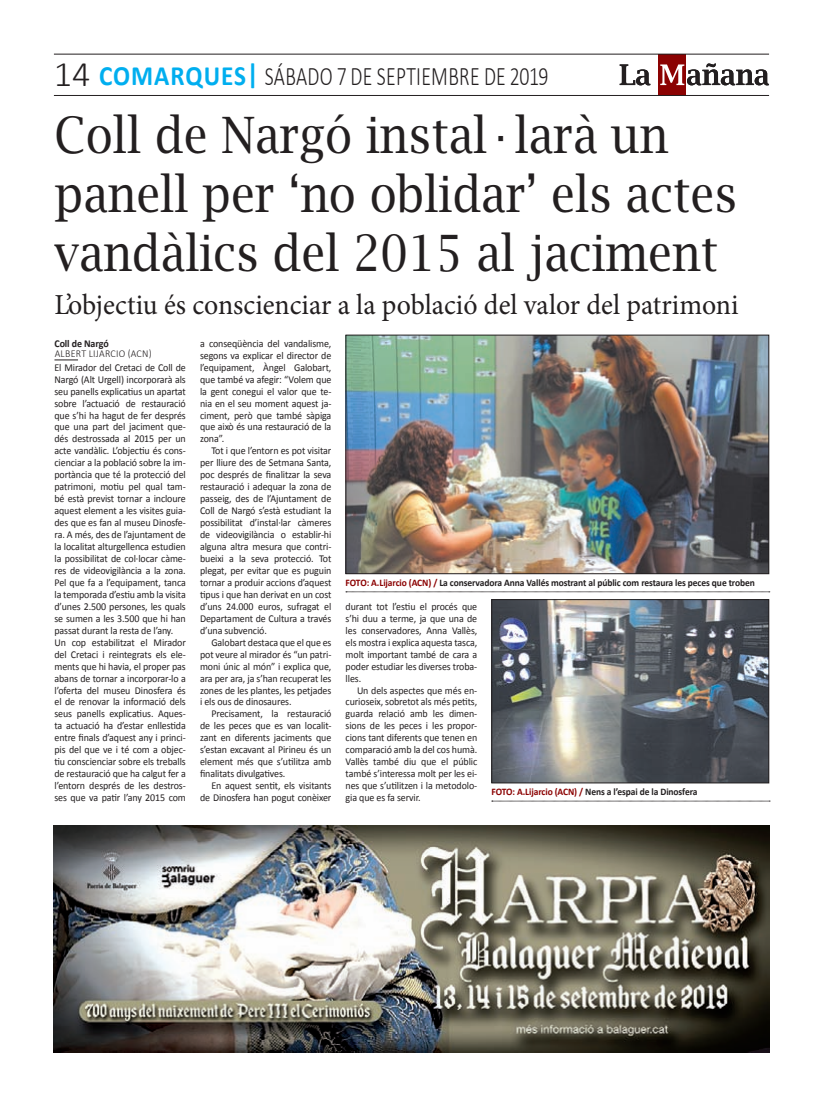
<style>
.page{position:relative;width:823px;height:1106px;background:#fff}
.page>*{position:absolute;margin:0;border:0;box-sizing:border-box;transform-origin:0 0}
.t1{font:50px/59px "Lucida Bright";color:#231f20;scale:.9 1}
.t2{font:29px "Minion Pro";color:#231f20;scale:.96 1}
.t3{font:300 26.8px "Calibri";letter-spacing:.015em;color:#231f20;scale:.74 1}
.t4{font:10.5px/12px "Calibri";letter-spacing:-.01em;color:#231f20;scale:.95 1}
.t5{font:300 10.5px/10px "Calibri";letter-spacing:.03em;color:#231f20;scale:.95 1}
.t6{font:700 10px "Calibri";letter-spacing:-.01em;color:#231f20;scale:.95 1}
.s1{font-size:36px}
.s2{font-weight:700;font-size:28px;color:#00aeef}
.s3{font-weight:700}
.s4{color:#8b0202}
</style>
<div class="page">
<svg style="left:54px;top:360px;width:24px;height:1px"></svg>
<svg style="left:346px;top:591px;width:423px;height:1px"></svg>
<img style="left:347px;top:337px;width:419px;height:235px">
<div style="left:345px;top:335px;width:423px;height:239px;border:1px solid #231f20"></div>
<div style="left:658px;top:54px;width:27px;height:41px;background:#8b0202"></div>
<svg style="left:660px;top:63px;width:108px;height:22px"></svg>
<svg style="left:619px;top:64px;width:31px;height:21px"></svg>
<hr style="left:54px;top:54px;width:714px;height:1px;background:#231f20">
<hr style="left:54px;top:95px;width:714px;height:1px;background:#231f20">
<svg style="left:491px;top:800px;width:278px;height:1px"></svg>
<img style="left:493px;top:601px;width:273px;height:180px">
<div style="left:491px;top:599px;width:277px;height:184px;border:1px solid #231f20"></div>
<img style="left:54px;top:825px;width:714px;height:227px">
<p class="t3" style="left:54px;top:60px;width:669px"><span class="s1">14</span> <span class="s2">COMARQUES|</span> SÁBADO 7 DE SEPTIEMBRE DE 2019</p>
<p class="t1" style="left:54px;top:105px;width:759px">Coll de Nargó instal·larà un panell per ‘no oblidar’ els actes vandàlics del 2015 al jaciment</p>
<p class="t2" style="left:54px;top:285px;width:713px">L’objectiu és conscienciar a la població del valor del patrimoni</p>
<p class="t5" style="left:54px;top:338px;width:104px"><span class="s3">Coll de Nargó<br></span>ALBERT LIJARCIO (ACN)</p>
<p class="t4" style="left:54px;top:361px;width:140px">El Mirador del Cretaci de Coll de<br>Nargó (Alt Urgell) incorporarà als seu panells explicatius un apartat sobre l’actuació de restauració que s’hi ha hagut de fer després que una part del jaciment que&shy;dés destrossada al 2015 per un acte vandàlic. L’objectiu és cons&shy;cienciar a la població sobre la im&shy;portància que té la protecció del patrimoni, motiu pel qual tam&shy;bé està previst tornar a incloure aquest element a les visites guia&shy;des que es fan al museu Dinosfe&shy;ra. A més, des de l’ajuntament de la localitat alturgellenca estudien la possibilitat de col·locar càme&shy;res de videovigilància a la zona.<br>Pel que fa a l’equipament, tanca la temporada d’estiu amb la visita d’unes 2.500 persones, les quals se sumen a les 3.500 que hi han passat durant la resta de l’any.<br>Un cop estabilitzat el Mirador del Cretaci i reintegrats els ele&shy;ments que hi havia, el proper pas abans de tornar a incorporar-lo a l’oferta del museu Dinosfera és el de renovar la informació dels seus panells explicatius. Aques&shy;ta actuació ha d’estar enllestida entre finals d’aquest any i princi&shy;pis del que ve i té com a objec&shy;tiu conscienciar sobre els treballs de restauració que ha calgut fer a l’entorn després de les destros&shy;ses que va patir l’any 2015 com</p>
<p class="t4" style="left:200px;top:337px;width:140px">a conseqüència del vandalisme,</p>
<p class="t4" style="left:200px;top:349px;width:140px">segons va explicar el director de</p>
<p class="t4" style="left:200px;top:361px;width:140px">l’equipament, Àngel Galobart,</p>
<p class="t4" style="left:200px;top:373px;width:140px">que també va afegir: “Volem que</p>
<p class="t4" style="left:200px;top:385px;width:140px">la gent conegui el valor que te-</p>
<p class="t4" style="left:200px;top:397px;width:140px">nia en el seu moment aquest ja-</p>
<p class="t4" style="left:200px;top:409px;width:140px">ciment, però que també sàpiga</p>
<p class="t4" style="left:200px;top:421px;width:140px">que això és una restauració de la</p>
<p class="t4" style="left:200px;top:433px;width:27px">zona”.</p>
<p class="t4" style="left:211px;top:445px;width:128px">Tot i que l’entorn es pot visitar</p>
<p class="t4" style="left:200px;top:457px;width:140px">per lliure des de Setmana Santa,</p>
<p class="t4" style="left:200px;top:469px;width:140px">poc després de finalitzar la seva</p>
<p class="t4" style="left:200px;top:481px;width:140px">restauració i adequar la zona de</p>
<p class="t4" style="left:200px;top:493px;width:140px">passeig, des de l’Ajuntament de</p>
<p class="t4" style="left:200px;top:505px;width:140px">Coll de Nargó s’està estudiant la</p>
<p class="t4" style="left:200px;top:516px;width:140px">possibilitat d’instal·lar càmeres</p>
<p class="t4" style="left:200px;top:528px;width:140px">de videovigilància o establir-hi</p>
<p class="t4" style="left:200px;top:540px;width:140px">alguna altra mesura que contri-</p>
<p class="t4" style="left:200px;top:552px;width:140px">bueixi a la seva protecció. Tot</p>
<p class="t4" style="left:200px;top:564px;width:140px">plegat, per evitar que es puguin</p>
<p class="t4" style="left:200px;top:576px;width:140px">tornar a produir accions d’aquest</p>
<p class="t4" style="left:200px;top:588px;width:140px">tipus i que han derivat en un cost</p>
<p class="t4" style="left:200px;top:600px;width:140px">d’uns 24.000 euros, sufragat el</p>
<p class="t4" style="left:200px;top:612px;width:140px">Departament de Cultura a través</p>
<p class="t4" style="left:200px;top:624px;width:72px">d’una subvenció.</p>
<p class="t4" style="left:211px;top:636px;width:128px">Galobart destaca que el que es</p>
<p class="t4" style="left:200px;top:648px;width:140px">pot veure al mirador és “un patri-</p>
<p class="t4" style="left:200px;top:660px;width:140px">moni únic al món” i explica que,</p>
<p class="t4" style="left:200px;top:672px;width:140px">ara per ara, ja s’han recuperat les</p>
<p class="t4" style="left:200px;top:684px;width:140px">zones de les plantes, les petjades</p>
<p class="t4" style="left:200px;top:696px;width:98px">i els ous de dinosaures.</p>
<p class="t4" style="left:211px;top:708px;width:128px">Precisament, la restauració</p>
<p class="t4" style="left:200px;top:720px;width:140px">de les peces que es van localit-</p>
<p class="t4" style="left:200px;top:732px;width:140px">zant en diferents jaciments que</p>
<p class="t4" style="left:200px;top:744px;width:140px">s’estan excavant al Pirineu és un</p>
<p class="t4" style="left:200px;top:755px;width:140px">element més que s’utilitza amb</p>
<p class="t4" style="left:200px;top:767px;width:91px">finalitats divulgatives.</p>
<p class="t4" style="left:211px;top:779px;width:128px">En aquest sentit, els visitants</p>
<p class="t4" style="left:200px;top:791px;width:140px">de Dinosfera han pogut conèixer</p>
<p class="t6" style="left:345px;top:576px;width:432px"><span class="s4">FOTO: A.Lijarcio (ACN) /</span> La conservadora Anna Vallés mostrant al públic com restaura les peces que troben</p>
<p class="t4" style="left:345px;top:600px;width:140px">durant tot l’estiu el procés que</p>
<p class="t4" style="left:345px;top:612px;width:140px">s’hi duu a terme, ja que una de</p>
<p class="t4" style="left:345px;top:624px;width:140px">les conservadores, Anna Vallès,</p>
<p class="t4" style="left:345px;top:636px;width:140px">els mostra i explica aquesta tasca,</p>
<p class="t4" style="left:345px;top:648px;width:140px">molt important també de cara a</p>
<p class="t4" style="left:345px;top:660px;width:140px">poder estudiar les diverses troba-</p>
<p class="t4" style="left:345px;top:672px;width:18px">lles.</p>
<p class="t4" style="left:357px;top:684px;width:128px">Un dels aspectes que més en-</p>
<p class="t4" style="left:345px;top:696px;width:140px">curioseix, sobretot als més petits,</p>
<p class="t4" style="left:345px;top:708px;width:140px">guarda relació amb les dimen-</p>
<p class="t4" style="left:345px;top:720px;width:140px">sions de les peces i les propor-</p>
<p class="t4" style="left:345px;top:732px;width:140px">cions tant diferents que tenen en</p>
<p class="t4" style="left:345px;top:744px;width:140px">comparació amb la del cos humà.</p>
<p class="t4" style="left:345px;top:755px;width:140px">Vallès també diu que el públic</p>
<p class="t4" style="left:345px;top:767px;width:140px">també s’interessa molt per les ei-</p>
<p class="t4" style="left:345px;top:779px;width:140px">nes que s’utilitzen i la metodolo-</p>
<p class="t4" style="left:345px;top:791px;width:80px">gia que es fa servir.</p>
<p class="t6" style="left:491px;top:785px;width:218px"><span class="s4">FOTO: A.Lijarcio (ACN) /</span> Nens a l’espai de la Dinosfera</p>
</div>
